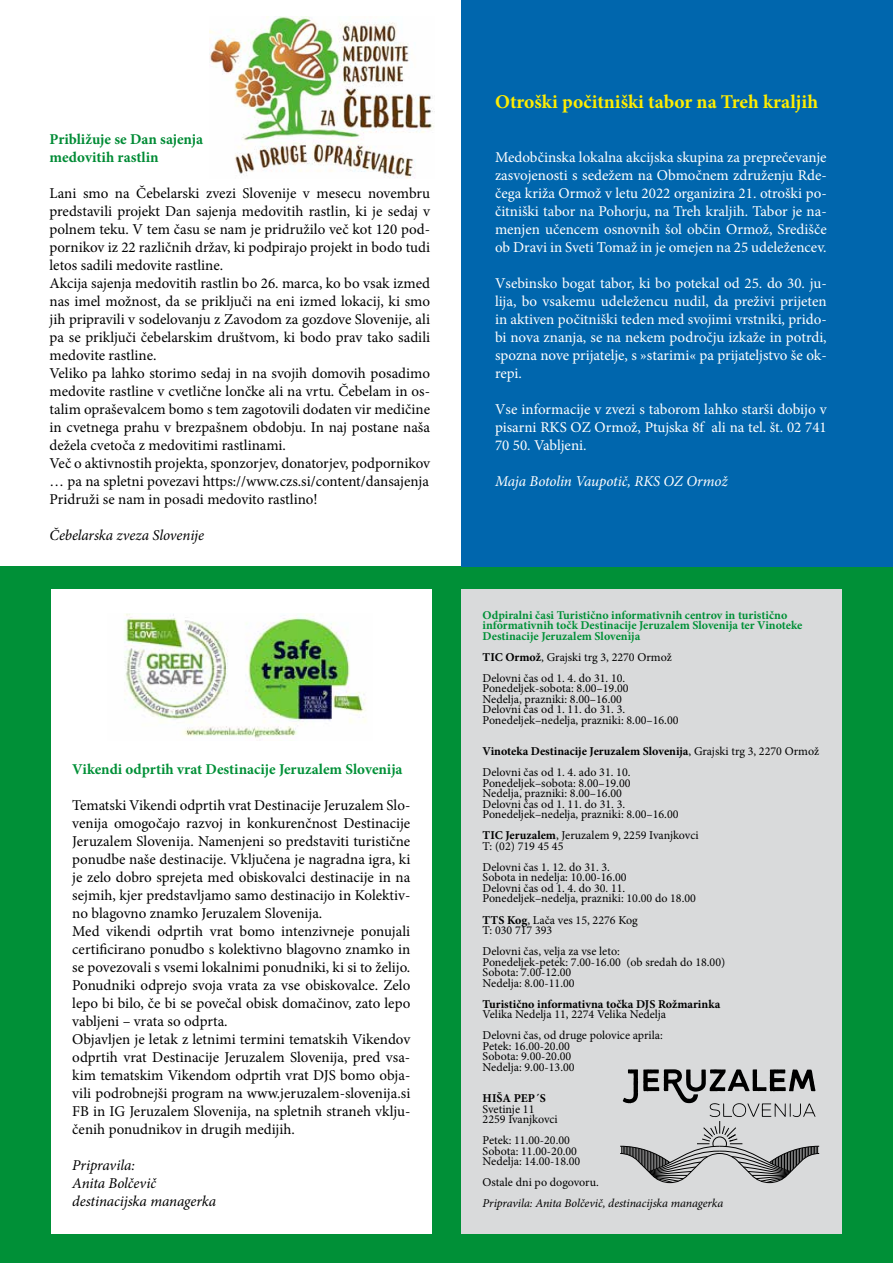
<style>
.page{position:relative;width:893px;height:1263px;background:#fff}
.page>*{position:absolute;margin:0;border:0;box-sizing:border-box;transform-origin:0 0}
.t1{font:700 19.5px "Minion Pro";color:#ffed00}
.t2{font:15px/18px "Minion Pro";color:#000}
.t3{font:15px/18px "Minion Pro";color:#fff;text-align:justify}
.t4{font:italic 15px/18px "Minion Pro";letter-spacing:-.005em;color:#000}
.t5{font:700 15px "Minion Pro";color:#009037}
.t6{font:700 15px/18px "Minion Pro";color:#008b35}
.t7{font:italic 15px "Minion Pro";letter-spacing:-.01em;color:#fff}
.t8{font:12px/10.5px "Minion Pro";color:#000}
.t9{font:700 12px/10.5px "Minion Pro";color:#009037}
.t10{font:700 12px "Minion Pro";color:#000}
.t11{font:italic 12px "Minion Pro";letter-spacing:-.005em;color:#000}
.s1{font-weight:700}
</style>
<div class="page">
<img style="left:209px;top:17px;width:226px;height:162px">
<div style="left:0;top:566px;width:893px;height:697px;background:#009037"></div>
<div style="left:51px;top:589px;width:381px;height:644px;background:#fff"></div>
<div style="left:461px;top:589px;width:381px;height:644px;background:#d9dadb"></div>
<img style="left:124px;top:613px;width:242px;height:125px">
<svg style="left:620px;top:1069px;width:199px;height:114px"></svg>
<div style="left:461px;top:0;width:432px;height:566px;background:#0066ad"></div>
<p class="t6" style="left:50px;top:130px;width:155px">Približuje se Dan sajenja medovitih rastlin</p>
<p class="t2" style="left:50px;top:184px;width:382px">Lani smo na Čebelarski zvezi Slovenije v mesecu novembru predstavili projekt Dan sajenja medovitih rastlin, ki je sedaj v polnem teku. V tem času se nam je pridružilo več kot 120 pod&shy;pornikov iz 22 različnih držav, ki podpirajo projekt in bodo tudi letos sadili medovite rastline.<br>Akcija sajenja medovitih rastlin bo 26. marca, ko bo vsak izmed nas imel možnost, da se priključi na eni izmed lokacij, ki smo jih pripravili v sodelovanju z Zavodom za gozdove Slovenije, ali pa se priključi čebelarskim društvom, ki bodo prav tako sadili medovite rastline.<br>Veliko pa lahko storimo sedaj in na svojih domovih posadimo medovite rastline v cvetlične lončke ali na vrtu. Čebelam in os&shy;talim opraševalcem bomo s tem zagotovili dodaten vir medičine in cvetnega prahu v brezpašnem obdobju. In naj postane naša dežela cvetoča z medovitimi rastlinami.<br>Več o aktivnostih projekta, sponzorjev, donatorjev, podpornikov … pa na spletni povezavi https://www.czs.si/content/dansajenja Pridruži se nam in posadi medovito rastlino!</p>
<p class="t4" style="left:50px;top:526px;width:156px">Čebelarska zveza Slovenije</p>
<p class="t5" style="left:72px;top:759px;width:332px">Vikendi odprtih vrat Destinacije Jeruzalem Slovenija</p>
<p class="t2" style="left:72px;top:796px;width:340px">Tematski Vikendi odprtih vrat Destinacije Jeruzalem Slo&shy;venija omogočajo razvoj in konkurenčnost Destinacije Jeruzalem Slovenija. Namenjeni so predstaviti turistične ponudbe naše destinacije. Vključena je nagradna igra, ki je zelo dobro sprejeta med obiskovalci destinacije in na sejmih, kjer predstavljamo samo destinacijo in Kolektiv&shy;no blagovno znamko Jeruzalem Slovenija.<br>Med vikendi odprtih vrat bomo intenzivneje ponujali certificirano ponudbo s kolektivno blagovno znamko in se povezovali s vsemi lokalnimi ponudniki, ki si to želijo.<br>Ponudniki odprejo svoja vrata za vse obiskovalce. Zelo lepo bi bilo, če bi se povečal obisk domačinov, zato lepo vabljeni – vrata so odprta.<br>Objavljen je letak z letnimi termini tematskih Vikendov odprtih vrat Destinacije Jeruzalem Slovenija, pred vsa&shy;kim tematskim Vikendom odprtih vrat DJS bomo obja&shy;vili podrobnejši program na www.jeruzalem-slovenija.si FB in IG Jeruzalem Slovenija, na spletnih straneh vklju&shy;čenih ponudnikov in drugih medijih.</p>
<p class="t4" style="left:72px;top:1156px;width:145px">Pripravila:<br>Anita Bolčevič destinacijska managerka</p>
<h1 class="t1" style="left:495px;top:88px;width:325px">Otroški počitniški tabor na Treh kraljih</h1>
<p class="t3" style="left:495px;top:148px;width:333px">Medobčinska lokalna akcijska skupina za preprečevanje zasvojenosti s sedežem na Območnem združenju Rde&shy;čega križa Ormož v letu 2022 organizira 21. otroški po&shy;čitniški tabor na Pohorju, na Treh kraljih. Tabor je na&shy;menjen učencem osnovnih šol občin Ormož, Središče ob Dravi in Sveti Tomaž in je omejen na 25 udeležencev.</p>
<p class="t3" style="left:495px;top:274px;width:333px">Vsebinsko bogat tabor, ki bo potekal od 25. do 30. ju&shy;lija, bo vsakemu udeležencu nudil, da preživi prijeten in aktiven počitniški teden med svojimi vrstniki, prido&shy;bi nova znanja, se na nekem področju izkaže in potrdi, spozna nove prijatelje, s »starimi« pa prijateljstvo še ok&shy;repi.</p>
<p class="t3" style="left:495px;top:400px;width:333px">Vse informacije v zvezi s taborom lahko starši dobijo v pisarni RKS OZ Ormož, Ptujska 8f ali na tel. št. 02 741<br>70 50. Vabljeni.</p>
<p class="t7" style="left:495px;top:471px;width:234px">Maja Botolin Vaupotič, RKS OZ Ormož</p>
<p class="t9" style="left:483px;top:610px;width:321px">Odpiralni časi Turistično informativnih centrov in turistično informativnih točk Destinacije Jeruzalem Slovenija ter Vinoteke<br>Destinacije Jeruzalem Slovenija</p>
<p class="t8" style="left:483px;top:647px;width:191px;line-height:21px"><span class="s1">TIC Ormož</span>, Grajski trg 3, 2270 Ormož<br>Delovni čas od 1. 4. do 31. 10.</p>
<p class="t8" style="left:483px;top:683px;width:197px">Ponedeljek-sobota: 8.00–19.00<br>Nedelja, prazniki: 8.00–16.00<br>Delovni čas od 1. 11. do 31. 3.<br>Ponedeljek–nedelja, prazniki: 8.00–16.00</p>
<p class="t8" style="left:483px;top:741px;width:338px;line-height:21px"><span class="s1">Vinoteka Destinacije Jeruzalem Slovenija</span>, Grajski trg 3, 2270 Ormož<br>Delovni čas od 1. 4. ado 31. 10.</p>
<p class="t8" style="left:483px;top:778px;width:197px">Ponedeljek–sobota: 8.00–19.00<br>Nedelja, prazniki: 8.00–16.00<br>Delovni čas od 1. 11. do 31. 3.<br>Ponedeljek–nedelja, prazniki: 8.00–16.00</p>
<p class="t8" style="left:483px;top:830px;width:218px"><span class="s1">TIC Jeruzalem</span>, Jeruzalem 9, 2259 Ivanjkovci<br>T: (02) 719 45 45</p>
<p class="t8" style="left:483px;top:862px;width:215px">Delovni čas 1. 12. do 31. 3.<br>Sobota in nedelja: 10.00-16.00<br>Delovni čas od 1. 4. do 30. 11.<br>Ponedeljek–nedelja, prazniki: 10.00 do 18.00</p>
<p class="t8" style="left:483px;top:914px;width:157px"><span class="s1">TTS Kog</span>, Lača ves 15, 2276 Kog<br>T: 030 717 393</p>
<p class="t8" style="left:483px;top:946px;width:244px">Delovni čas, velja za vse leto:<br>Ponedeljek-petek: 7.00-16.00 (ob sredah do 18.00)<br>Sobota: 7.00-12.00<br>Nedelja: 8.00-11.00</p>
<p class="t10" style="left:483px;top:995px;width:239px">Turistično informativna točka DJS Rožmarinka</p>
<p class="t8" style="left:483px;top:1004px;width:185px;line-height:21px">Velika Nedelja 11, 2274 Velika Nedelja<br>Delovni čas, od druge polovice aprila:</p>
<p class="t8" style="left:483px;top:1040px;width:93px">Petek: 16.00-20.00<br>Sobota: 9.00-20.00<br>Nedelja: 9.00-13.00</p>
<p class="t10" style="left:483px;top:1090px;width:65px">HIŠA PEP´S</p>
<p class="t8" style="left:483px;top:1103px;width:77px">Svetinje 11<br>2259 Ivanjkovci</p>
<p class="t8" style="left:483px;top:1135px;width:99px">Petek: 11.00-20.00<br>Sobota: 11.00-20.00<br>Nedelja: 14.00-18.00</p>
<p class="t8" style="left:483px;top:1177px;width:118px">Ostale dni po dogovoru.</p>
<p class="t11" style="left:483px;top:1195px;width:242px">Pripravila: Anita Bolčevič, destinacijska managerka</p>
</div>
